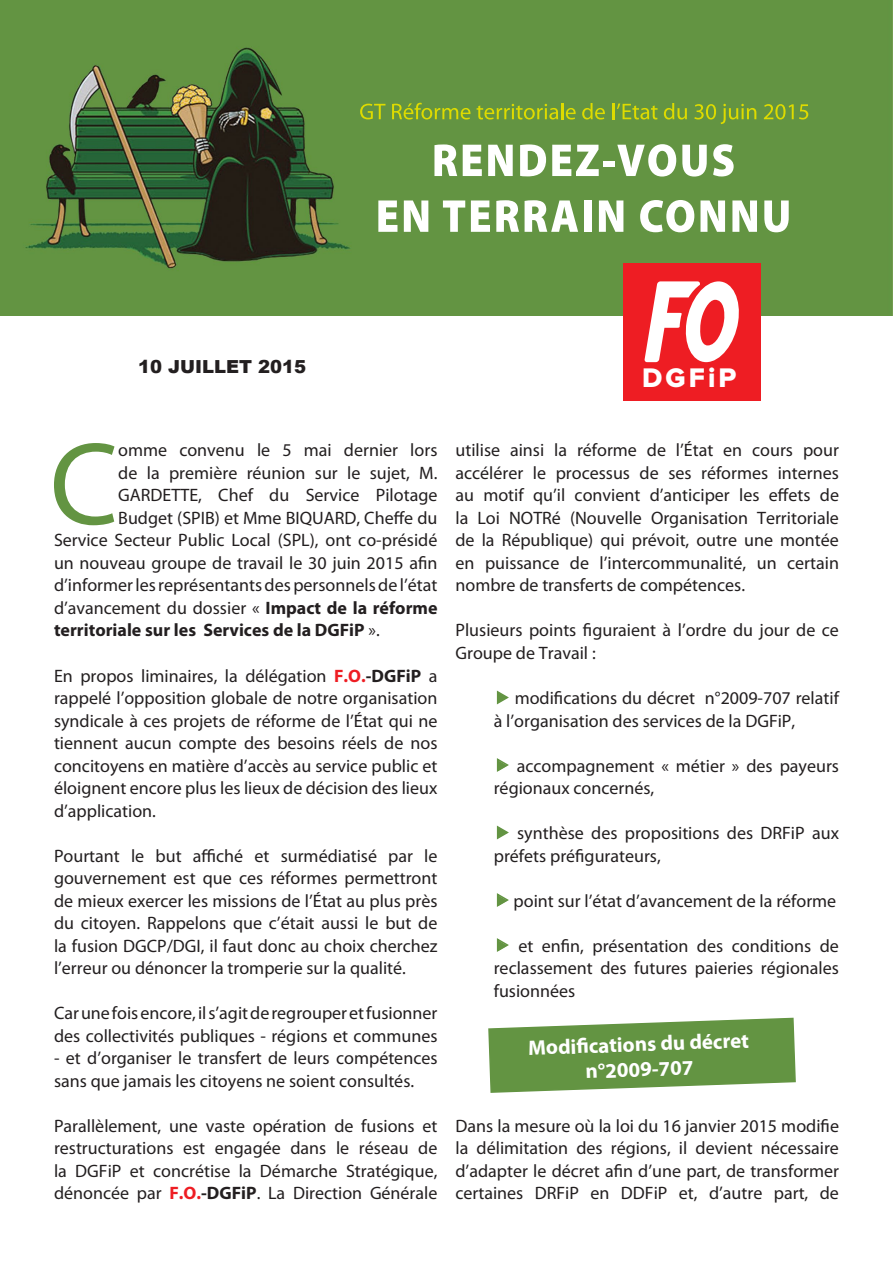
<style>
.page{position:relative;width:893px;height:1263px;background:#fff}
.page>*{position:absolute;margin:0;border:0;box-sizing:border-box;transform-origin:0 0}
.t1{font:118.2px "Myriad Pro";color:#639442}
.t2{font:27.9px "Proxima Nova Extrabld";letter-spacing:.11em;color:#fff}
.Body_Text{font:700 21px/25.2px "Myriad Pro";color:#fff;text-align:center}
.t3{font:18px/22.5px "Myriad Pro";color:#231f20;text-align:justify}
.t4{font:700 18px "Myriad Pro";color:#231f20}
.t5{font:900 18px "Arial";color:#231f20}
.s1{font-weight:700}
.s2{font-weight:400}
.s3{font-weight:700;color:#ee1d23}
</style>
<div class="page">
<img style="left:0;top:0;width:893px;height:315px">
<svg style="left:488px;top:1017px;width:308px;height:76px;background:#7ba45f"></svg>
<svg style="left:434px;top:144px;width:23px;height:32px"></svg>
<svg style="left:463px;top:145px;width:19px;height:31px"></svg>
<svg style="left:488px;top:145px;width:25px;height:31px"></svg>
<svg style="left:520px;top:144px;width:26px;height:32px"></svg>
<svg style="left:552px;top:145px;width:47px;height:31px"></svg>
<div style="left:603px;top:161px;width:12px;height:6px;background:#fff"></div>
<svg style="left:617px;top:144px;width:59px;height:33px"></svg>
<svg style="left:682px;top:145px;width:25px;height:32px"></svg>
<svg style="left:713px;top:144px;width:21px;height:32px"></svg>
<svg style="left:378px;top:200px;width:19px;height:32px"></svg>
<svg style="left:404px;top:200px;width:24px;height:32px"></svg>
<svg style="left:443px;top:200px;width:22px;height:32px"></svg>
<svg style="left:471px;top:200px;width:19px;height:32px"></svg>
<svg style="left:496px;top:200px;width:23px;height:32px"></svg>
<svg style="left:525px;top:200px;width:53px;height:32px"></svg>
<div style="left:584px;top:200px;width:7px;height:32px;background:#fff"></div>
<svg style="left:599px;top:200px;width:24px;height:32px"></svg>
<svg style="left:640px;top:200px;width:54px;height:32px"></svg>
<svg style="left:700px;top:200px;width:25px;height:32px"></svg>
<svg style="left:732px;top:200px;width:25px;height:32px"></svg>
<svg style="left:764px;top:200px;width:25px;height:32px"></svg>
<svg style="left:360px;top:104px;width:25px;height:15px"></svg>
<svg style="left:392px;top:103px;width:78px;height:16px"></svg>
<svg style="left:477px;top:103px;width:99px;height:16px;background:#86a82e"></svg>
<svg style="left:582px;top:103px;width:23px;height:16px"></svg>
<svg style="left:612px;top:103px;width:45px;height:16px"></svg>
<svg style="left:664px;top:103px;width:23px;height:16px"></svg>
<svg style="left:694px;top:104px;width:62px;height:20px"></svg>
<svg style="left:764px;top:104px;width:44px;height:15px"></svg>
<div style="left:624px;top:263px;width:137px;height:138px;background:#ee1d23"></div>
<svg style="left:644px;top:281px;width:95px;height:81px"></svg>
<svg style="left:496px;top:690px;width:13px;height:15px"></svg>
<svg style="left:496px;top:758px;width:13px;height:14px"></svg>
<svg style="left:496px;top:825px;width:13px;height:15px"></svg>
<svg style="left:496px;top:893px;width:13px;height:14px"></svg>
<svg style="left:496px;top:938px;width:13px;height:14px"></svg>
<p class="t5" style="left:138px;top:354px;width:170px">10 JUILLET 2015</p>
<p class="t2" style="left:642px;top:365px;width:96px">DGFiP</p>
<p class="t1" style="left:50px;top:411px;width:70px">C</p>
<p class="t3" style="left:118px;top:439px;width:321px">omme convenu le 5 mai dernier lors</p>
<p class="t3" style="left:118px;top:461px;width:321px">de la première réunion sur le sujet, M.</p>
<p class="t3" style="left:118px;top:484px;width:321px">GARDETTE, Chef du Service Pilotage</p>
<p class="t3" style="left:118px;top:506px;width:321px">Budget (SPIB) et Mme BIQUARD, Cheffe du</p>
<p class="t3" style="left:54px;top:529px;width:385px">Service Secteur Public Local (SPL), ont co-présidé</p>
<p class="t3" style="left:54px;top:551px;width:385px">un nouveau groupe de travail le 30 juin 2015 afin</p>
<p class="t3" style="left:54px;top:574px;width:385px">d’informer les représentants des personnels de l’état</p>
<p class="t3" style="left:54px;top:596px;width:385px">d’avancement du dossier « <span class="s1">Impact de la réforme</span></p>
<p class="t4" style="left:54px;top:619px;width:327px">territoriale sur les Services de la DGFiP <span class="s2">».</span></p>
<p class="t3" style="left:54px;top:664px;width:385px">En propos liminaires, la délégation <span class="s3">F.O.</span><span class="s1">-DGFiP</span> a rappelé l’opposition globale de notre organisation syndicale à ces projets de réforme de l’État qui ne tiennent aucun compte des besoins réels de nos concitoyens en matière d’accès au service public et éloignent encore plus les lieux de décision des lieux d’application.</p>
<p class="t3" style="left:54px;top:844px;width:385px">Pourtant le but affiché et surmédiatisé par le gouvernement est que ces réformes permettront de mieux exercer les missions de l’État au plus près du citoyen. Rappelons que c’était aussi le but de la fusion DGCP/DGI, il faut donc au choix cherchez l’erreur ou dénoncer la tromperie sur la qualité.</p>
<p class="t3" style="left:54px;top:1001px;width:385px">Car une fois encore, il s’agit de regrouper et fusionner des collectivités publiques - régions et communes</p>
<p class="t3" style="left:54px;top:1046px;width:385px">- et d’organiser le transfert de leurs compétences sans que jamais les citoyens ne soient consultés.</p>
<p class="t3" style="left:54px;top:1114px;width:385px">Parallèlement, une vaste opération de fusions et restructurations est engagée dans le réseau de la DGFiP et concrétise la Démarche Stratégique, dénoncée par <span class="s3">F.O.</span><span class="s1">-DGFiP</span>. La Direction Générale</p>
<p class="t3" style="left:455px;top:439px;width:385px">utilise ainsi la réforme de l’État en cours pour accélérer le processus de ses réformes internes au motif qu’il convient d’anticiper les effets de la Loi NOTRé (Nouvelle Organisation Territoriale de la République) qui prévoit, outre une montée en puissance de l’intercommunalité, un certain nombre de transferts de compétences.</p>
<p class="t3" style="left:455px;top:619px;width:385px">Plusieurs points figuraient à l’ordre du jour de ce<br>Groupe de Travail :</p>
<p class="t3" style="left:494px;top:686px;width:347px;text-indent:21px">modifications du décret n°2009-707 relatif à l’organisation des services de la DGFiP,</p>
<p class="t3" style="left:494px;top:754px;width:347px;text-indent:23px">accompagnement « métier » des payeurs régionaux concernés,</p>
<p class="t3" style="left:494px;top:821px;width:347px;text-indent:23px">synthèse des propositions des DRFiP aux préfets préfigurateurs,</p>
<p class="t3" style="left:514px;top:889px;width:324px">point sur l’état d’avancement de la réforme</p>
<p class="t3" style="left:494px;top:934px;width:347px;text-indent:25px">et enfin, présentation des conditions de reclassement des futures paieries régionales fusionnées</p>
<p class="Body_Text" style="left:528px;top:1035px;width:223px;rotate:-2deg">Modifi cations du décret n°2009-707</p>
<p class="t3" style="left:455px;top:1114px;width:385px">Dans la mesure où la loi du 16 janvier 2015 modifie la délimitation des régions, il devient nécessaire d’adapter le décret afin d’une part, de transformer certaines DRFiP en DDFiP et, d’autre part, de</p>
</div>
